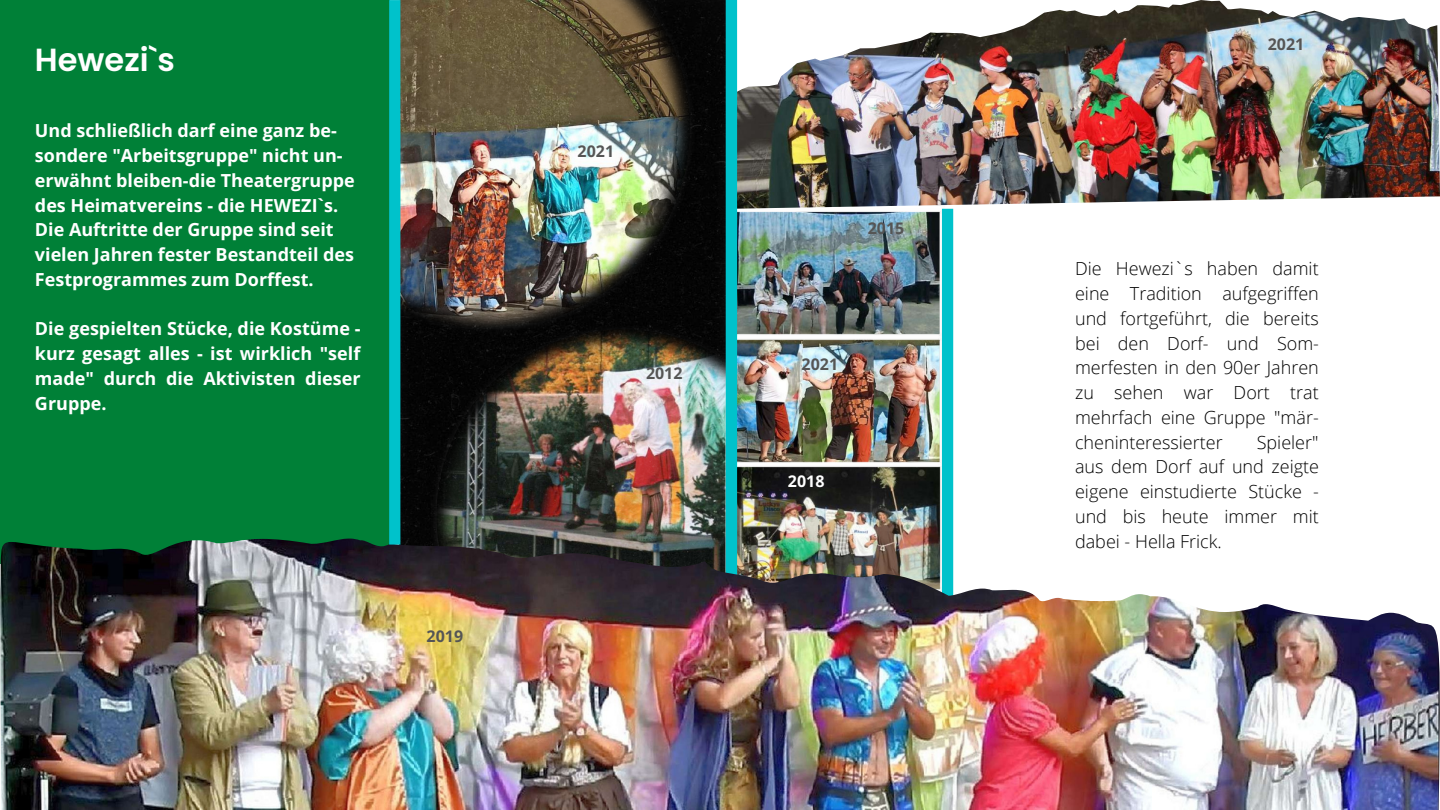
<style>
.page{position:relative;width:1440px;height:810px;background:#fff}
.page>*{position:absolute;margin:0;border:0;box-sizing:border-box;transform-origin:0 0}
.t1{font:600 32px "Poppins";color:#fff}
.t2{font:700 18px/24.8px "Open Sans";color:#fff}
.t3{font:300 18px/24.8px "Open Sans";color:#000;text-align:justify}
.t4{font:700 16px "Open Sans";color:#555}
.t5{font:700 16px "Open Sans";color:#fff}
</style>
<div class="page">
<div style="left:0;top:0;width:389px;height:563px;background:#008037"></div>
<img style="left:737px;top:208px;width:216px;height:331px">
<div style="left:942px;top:209px;width:11px;height:544px;background:#00c2cb"></div>
<img style="left:737px;top:0;width:703px;height:208px">
<img style="left:400px;top:0;width:326px;height:539px">
<div style="left:726px;top:0;width:11px;height:580px;background:#00c2cb"></div>
<img style="left:0;top:539px;width:1440px;height:271px">
<div style="left:389px;top:0;width:11px;height:545px;background:#00c2cb"></div>
<h1 class="t1" style="left:35px;top:37px;width:141px">Hewezi`s</h1>
<p class="t2" style="left:35px;top:118px;width:321px">Und schließlich darf eine ganz be&shy;sondere "Arbeitsgruppe" nicht un&shy;erwähnt bleiben-die Theatergruppe des Heimatvereins - die HEWEZI`s.<br>Die Auftritte der Gruppe sind seit vielen Jahren fester Bestandteil des Festprogrammes zum Dorffest.</p>
<p class="t2" style="left:35px;top:316px;width:327px;text-align:justify">Die gespielten Stücke, die Kostüme - kurz gesagt alles - ist wirklich "self made" durch die Aktivisten dieser Gruppe.</p>
<p class="t4" style="left:427px;top:625px;width:38px">2019</p>
<p class="t4" style="left:578px;top:140px;width:38px">2021</p>
<p class="t4" style="left:646px;top:362px;width:38px">2012</p>
<p class="t4" style="left:868px;top:217px;width:38px">2015</p>
<p class="t4" style="left:802px;top:353px;width:38px">2021</p>
<p class="t5" style="left:788px;top:470px;width:38px">2018</p>
<p class="t4" style="left:1268px;top:33px;width:38px">2021</p>
<p class="t3" style="left:1075px;top:256px;width:245px">Die Hewezi`s haben damit eine Tradition aufgegriffen und fortgeführt, die bereits bei den Dorf- und Som&shy;merfesten in den 90er Jahren zu sehen war Dort trat mehrfach eine Gruppe "mär&shy;cheninteressierter</p>
<p class="t3" style="left:1075px;top:429px;width:246px;text-indent:182px">Spieler" aus dem Dorf auf und zeigte eigene einstudierte Stücke - und bis heute immer mit dabei - Hella Frick.</p>
</div>
